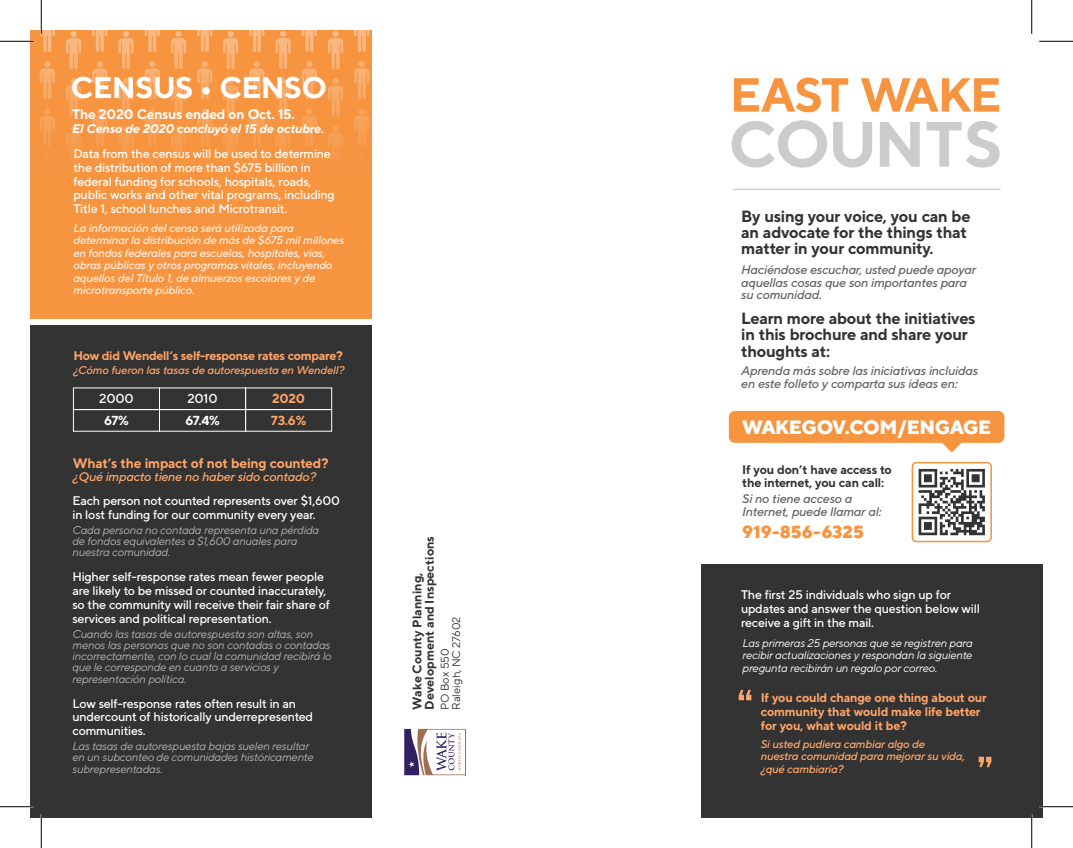
<style>
.page{position:relative;width:1073px;height:848px;background:#fff}
.page>*{position:absolute;margin:0;border:0;box-sizing:border-box;transform-origin:0 0}
.t1{font:700 50.62px "Bebas Neue";color:#ffa466}
.t2{font:700 29.88px "TT Norms";letter-spacing:-.02em;color:#fff}
.t3{font:800 19.25px "TT Norms";letter-spacing:-.02em;color:#fff}
.t4{font:800 17.5px "TT Norms";color:#f79440}
.t5{font:700 16.25px/16.2px "TT Norms";letter-spacing:-.02em;color:#333}
.t6{font:700 13.75px "TT Norms";letter-spacing:-.02em;color:#ffa466}
.t7{font:700 13.75px "TT Norms";letter-spacing:-.02em;color:#fff}
.t8{font:700 13px "TT Norms";letter-spacing:-.02em;color:#ffa466}
.t9{font:500 13px "TT Norms";letter-spacing:-.02em;color:#fff}
.t10{font:700 13px "TT Norms";color:#fff}
.t11{font:500 12.5px/13.8px "TT Norms";letter-spacing:-.02em;color:#fff}
.t12{font:italic 500 12.5px/12.5px "TT Norms";letter-spacing:-.02em;color:#666}
.t13{font:700 12.5px/13.8px "TT Norms";letter-spacing:-.02em;color:#ffa466}
.t14{font:700 12.5px/12.5px "TT Norms";letter-spacing:-.02em;color:#333}
.t15{font:700 12.5px/12.5px "TT Norms";color:#333}
.t16{font:italic 700 12.5px "TT Norms";letter-spacing:-.02em;color:#fff}
.t17{font:italic 500 12.5px "TT Norms";letter-spacing:-.02em;color:#ffa466}
.t18{font:italic 11.25px/11.2px "TT Norms";letter-spacing:-.02em;color:#b3b3b3}
.t19{font:italic 500 11.25px/12.5px "TT Norms";letter-spacing:-.02em;color:#fff}
.t20{font:italic 500 11.25px/12.5px "TT Norms";letter-spacing:-.02em;color:#ffa466}
.t21{font:italic 11.25px/12.5px "TT Norms";letter-spacing:-.02em;color:#fff;text-align:justify}
.t22{font:11.25px/11.2px "TT Norms";color:#333}
</style>
<div class="page">
<div style="left:30px;top:325px;width:341px;height:493px;background:#333"></div>
<div style="left:701px;top:564px;width:341px;height:254px;background:#333"></div>
<div style="left:30px;top:30px;width:341px;height:288px;background:#f79440"></div>
<svg style="left:40px;top:30px;width:172px;height:70px"></svg>
<svg style="left:223px;top:30px;width:146px;height:70px"></svg>
<div style="left:911px;top:462px;width:80px;height:80px;border:2px solid #f79440;border-radius:4px"></div>
<svg style="left:734px;top:77px;width:114px;height:35px"></svg>
<svg style="left:861px;top:78px;width:138px;height:34px"></svg>
<svg style="left:833px;top:122px;width:39px;height:45px"></svg>
<svg style="left:880px;top:122px;width:39px;height:45px"></svg>
<svg style="left:926px;top:121px;width:73px;height:47px"></svg>
<svg style="left:731px;top:120px;width:96px;height:48px"></svg>
<div style="left:73px;top:409px;width:87px;height:22px;border:1px solid #fff"></div>
<div style="left:159px;top:409px;width:87px;height:22px;border:1px solid #fff"></div>
<div style="left:245px;top:409px;width:87px;height:22px;border:1px solid #fff"></div>
<svg style="left:404px;top:729px;width:62px;height:46px"></svg>
<svg style="left:942px;top:443px;width:19px;height:9px"></svg>
<div style="left:729px;top:411px;width:275px;height:32px;background:#f79440;border-radius:6px"></div>
<hr style="left:732px;top:189px;width:268px;height:1px;background:#ccc">
<svg style="left:918px;top:469px;width:66px;height:66px"></svg>
<hr style="left:0;top:40px;width:34px;height:2px;background:#fff">
<hr style="left:0;top:805px;width:34px;height:2px;background:#fff">
<hr style="left:1039px;top:805px;width:33px;height:2px;background:#fff">
<hr style="left:40px;top:0;width:2px;height:34px;background:#fff">
<hr style="left:40px;top:814px;width:2px;height:34px;background:#fff">
<hr style="left:1030px;top:814px;width:2px;height:34px;background:#fff">
<hr style="left:0;top:41px;width:34px;height:1px;background:#000">
<hr style="left:1039px;top:41px;width:33px;height:1px;background:#000">
<hr style="left:0;top:806px;width:34px;height:1px;background:#000">
<hr style="left:1039px;top:806px;width:33px;height:1px;background:#000">
<hr style="left:41px;top:0;width:1px;height:34px;background:#000">
<hr style="left:41px;top:814px;width:1px;height:34px;background:#000">
<hr style="left:1031px;top:0;width:1px;height:34px;background:#000">
<hr style="left:1031px;top:814px;width:1px;height:34px;background:#000">
<h2 class="t2" style="left:71px;top:69px;width:258px">CENSUS • CENSO</h2>
<p class="t7" style="left:72px;top:106px;width:224px">The 2020 Census ended on Oct. 15.</p>
<p class="t16" style="left:72px;top:121px;width:253px">El Censo de 2020 concluyó el 15 de octubre.</p>
<p class="t11" style="left:73px;top:146px;width:263px">Data from the census will be used to determine the distribution of more than $675 billion in federal funding for schools, hospitals, roads, public works and other vital programs, including Title 1, school lunches and Microtransit.</p>
<p class="t19" style="left:73px;top:221px;width:272px">La información del censo será utilizada para determinar la distribución de más de $675 mil millones en fondos federales para escuelas, hospitales, vías, obras públicas y otros programas vitales, incluyendo aquellos del Título 1, de almuerzos escolares y de microtransporte público.</p>
<p class="t13" style="left:73px;top:348px;width:271px">How did Wendell’s self-response rates compare?</p>
<p class="t20" style="left:73px;top:363px;width:273px">¿Cómo fueron las tasas de autorespuesta en Wendell?</p>
<p class="t9" style="left:99px;top:390px;width:36px">2000</p>
<p class="t9" style="left:187px;top:390px;width:32px">2010</p>
<p class="t8" style="left:272px;top:390px;width:34px">2020</p>
<p class="t10" style="left:104px;top:412px;width:26px">67%</p>
<p class="t10" style="left:185px;top:412px;width:36px">67.4%</p>
<p class="t8" style="left:271px;top:412px;width:37px">73.6%</p>
<p class="t6" style="left:73px;top:454px;width:257px">What’s the impact of not being counted?</p>
<p class="t17" style="left:73px;top:469px;width:245px">¿Qué impacto tiene no haber sido contado?</p>
<p class="t11" style="left:72px;top:493px;width:269px">Each person not counted represents over $1,600 in lost funding for our community every year.</p>
<p class="t18" style="left:72px;top:524px;width:248px">Cada persona no contada representa una pérdida de fondos equivalentes a $1,600 anuales para nuestra comunidad.</p>
<p class="t11" style="left:72px;top:569px;width:259px">Higher self-response rates mean fewer people are likely to be missed or counted inaccurately, so the community will receive their fair share of services and political representation.</p>
<p class="t18" style="left:72px;top:627px;width:261px">Cuando las tasas de autorespuesta son altas, son menos las personas que no son contadas o contadas incorrectamente, con lo cual la comunidad recibirá lo que le corresponde en cuanto a servicios y representación política.</p>
<p class="t11" style="left:72px;top:696px;width:242px">Low self-response rates often result in an undercount of historically underrepresented communities.</p>
<p class="t18" style="left:72px;top:740px;width:243px">Las tasas de autorespuesta bajas suelen resultar en un subconteo de comunidades históricamente subrepresentadas.</p>
<p class="t15" style="left:410px;top:710px;width:175px;rotate:-90deg">Wake County Planning,<br>Development and Inspections</p>
<p class="t22" style="left:439px;top:710px;width:95px;rotate:-90deg">PO Box 550<br>Raleigh, NC 27602</p>
<h3 class="t5" style="left:741px;top:207px;width:231px">By using your voice, you can be an advocate for the things that matter in your community.</h3>
<p class="t12" style="left:741px;top:263px;width:236px">Haciéndose escuchar, usted puede apoyar aquellas cosas que son importantes para su comunidad.</p>
<h3 class="t5" style="left:741px;top:310px;width:236px">Learn more about the initiatives in this brochure and share your thoughts at:</h3>
<p class="t12" style="left:741px;top:364px;width:238px">Aprenda más sobre las iniciativas incluidas en este folleto y comparta sus ideas en:</p>
<h3 class="t3" style="left:742px;top:414px;width:251px">WAKEGOV.COM/ENGAGE</h3>
<p class="t14" style="left:742px;top:463px;width:151px">If you don’t have access to the internet, you can call:</p>
<p class="t12" style="left:742px;top:492px;width:141px">Si no tiene acceso a<br>Internet, puede llamar al:</p>
<h3 class="t4" style="left:742px;top:521px;width:123px">919-856-6325</h3>
<p class="t11" style="left:741px;top:588px;width:240px">The first 25 individuals who sign up for updates and answer the question below will receive a gift in the mail.</p>
<p class="t21" style="left:742px;top:636px;width:232px">Las primeras 25 personas que se registren para recibir actualizaciones y respondan la siguiente pregunta recibirán un regalo por correo.</p>
<h1 class="t1" style="left:736px;top:680px;width:18px">“</h1>
<p class="t13" style="left:760px;top:690px;width:227px">If you could change one thing about our community that would make life better for you, what would it be?</p>
<p class="t20" style="left:760px;top:737px;width:206px">Si usted pudiera cambiar algo de nuestra comunidad para mejorar su vida, ¿qué cambiaría?</p>
<h1 class="t1" style="left:976px;top:747px;width:18px">”</h1>
</div>
